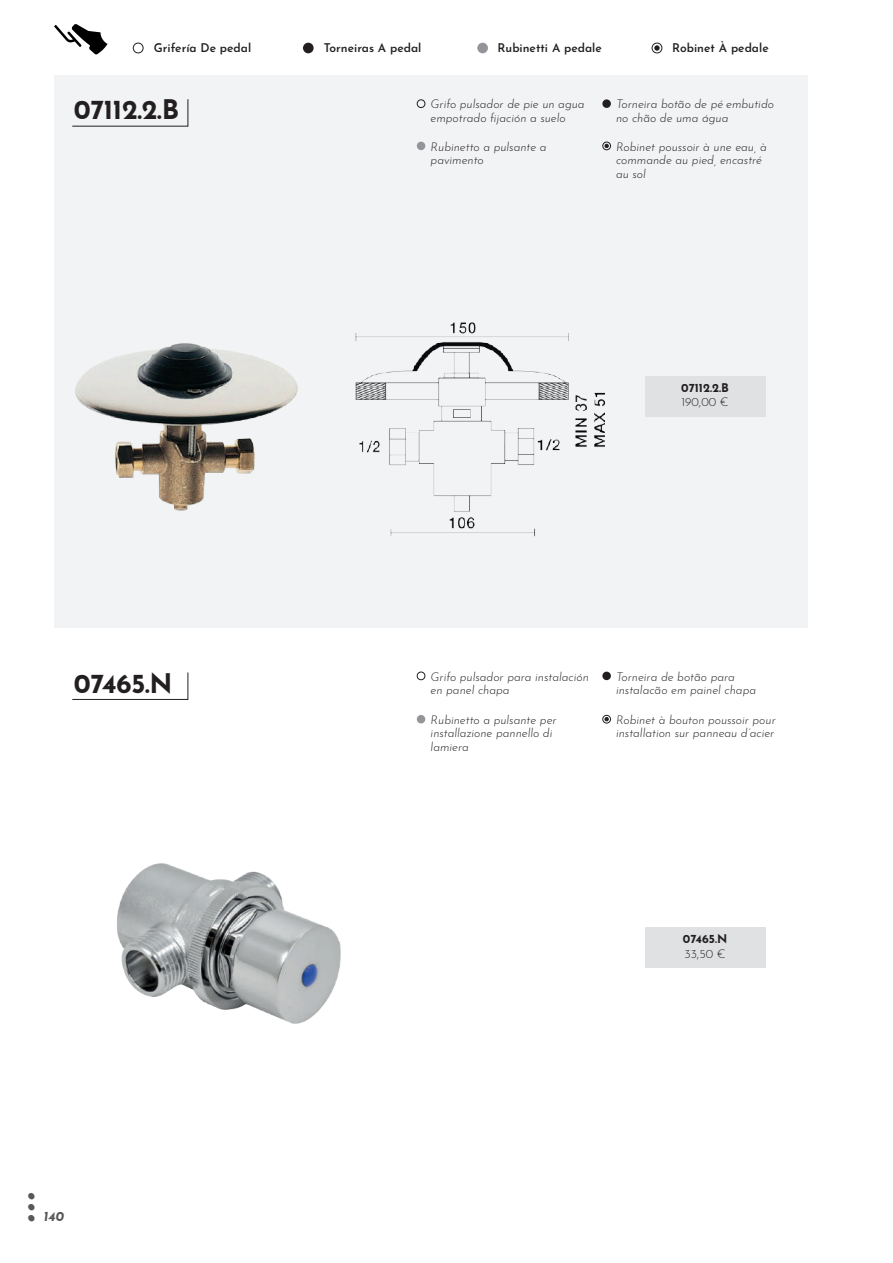
<style>
.page{position:relative;width:893px;height:1263px;background:#fff}
.page>*{position:absolute;margin:0;border:0;box-sizing:border-box;transform-origin:0 0}
.t1{font:italic 700 45px "Josefin Sans";color:#57585a}
.t2{font:700 27px "Josefin Sans";letter-spacing:-.01em;color:#231f20}
.t3{font:italic 700 13.5px "Josefin Sans";color:#57585a}
.t4{font:italic 300 12px/13.5px "Josefin Sans";color:#231f20}
.t5{font:600 12px "Josefin Sans";color:#231f20}
.t6{font:700 12px "Josefin Sans";color:#231f20}
.t7{font:300 12px "Josefin Sans";color:#231f20}
</style>
<div class="page">
<div style="left:54px;top:75px;width:754px;height:553px;background:#f2f3f4"></div>
<img style="left:355px;top:322px;width:250px;height:215px">
<div style="left:417px;top:142px;width:8px;height:8px;background:#939598;border-radius:50%"></div>
<div style="left:417px;top:715px;width:8px;height:8px;background:#939598;border-radius:50%"></div>
<div style="left:417px;top:99px;width:8px;height:9px;border:1px solid #231f20;border-radius:50%"></div>
<div style="left:417px;top:672px;width:8px;height:8px;border:1px solid #231f20;border-radius:50%"></div>
<div style="left:602px;top:142px;width:9px;height:8px;border:1px solid #231f20;border-radius:50%"></div>
<svg style="left:605px;top:144px;width:4px;height:4px"></svg>
<div style="left:602px;top:715px;width:9px;height:8px;border:1px solid #231f20;border-radius:50%"></div>
<svg style="left:605px;top:717px;width:4px;height:4px"></svg>
<div style="left:602px;top:99px;width:9px;height:9px;background:#231f20;border-radius:50%"></div>
<div style="left:602px;top:672px;width:9px;height:8px;background:#231f20;border-radius:50%"></div>
<img style="left:75px;top:343px;width:223px;height:168px">
<img style="left:117px;top:863px;width:224px;height:161px">
<div style="left:645px;top:927px;width:120px;height:41px;background:#e0e1e3"></div>
<svg style="left:54px;top:24px;width:54px;height:30px"></svg>
<div style="left:645px;top:376px;width:120px;height:40px;background:#e0e1e3"></div>
<svg style="left:72px;top:99px;width:116px;height:28px"></svg>
<svg style="left:72px;top:672px;width:116px;height:28px"></svg>
<div style="left:133px;top:43px;width:11px;height:10px;border:1px solid #231f20;border-radius:50%"></div>
<div style="left:652px;top:43px;width:10px;height:10px;border:1px solid #231f20;border-radius:50%"></div>
<svg style="left:654px;top:45px;width:5px;height:6px"></svg>
<div style="left:477px;top:43px;width:11px;height:10px;background:#939598;border-radius:50%"></div>
<div style="left:303px;top:43px;width:11px;height:10px;background:#231f20;border-radius:50%"></div>
<p class="t5" style="left:154px;top:37px;width:99px">Grifería De pedal</p>
<p class="t5" style="left:324px;top:37px;width:99px">Torneiras A pedal</p>
<p class="t5" style="left:498px;top:37px;width:106px">Rubinetti A pedale</p>
<p class="t5" style="left:672px;top:37px;width:98px">Robinet À pedale</p>
<h2 class="t2" style="left:74px;top:86px;width:107px">07112.2.B</h2>
<p class="t4" style="left:431px;top:96px;width:155px">Grifo pulsador de pie un agua empotrado fijación a suelo</p>
<p class="t4" style="left:431px;top:139px;width:118px">Rubinetto a pulsante a pavimento</p>
<p class="t4" style="left:616px;top:96px;width:159px">Torneira botão de pé embutido no chão de uma água</p>
<p class="t4" style="left:616px;top:139px;width:152px">Robinet poussoir à une eau, à commande au pied, encastré au sol</p>
<p class="t6" style="left:681px;top:377px;width:49px">07112.2.B</p>
<p class="t7" style="left:681px;top:393px;width:49px">190,00 €</p>
<h2 class="t2" style="left:74px;top:659px;width:100px">07465.N</h2>
<h1 class="t1" style="left:-10px;top:1224px;width:34px;rotate:-90deg">···</h1>
<p class="t3" style="left:43px;top:1205px;width:22px">140</p>
<p class="t4" style="left:431px;top:669px;width:160px">Grifo pulsador para instalación en panel chapa</p>
<p class="t4" style="left:431px;top:712px;width:127px">Rubinetto a pulsante per installazione pannello di lamiera</p>
<p class="t4" style="left:616px;top:669px;width:142px">Torneira de botão para instalacão em painel chapa</p>
<p class="t4" style="left:616px;top:712px;width:161px">Robinet à bouton poussoir pour installation sur panneau d’acier</p>
<p class="t6" style="left:683px;top:928px;width:46px">07465.N</p>
<p class="t7" style="left:684px;top:944px;width:43px">33,50 €</p>
</div>
